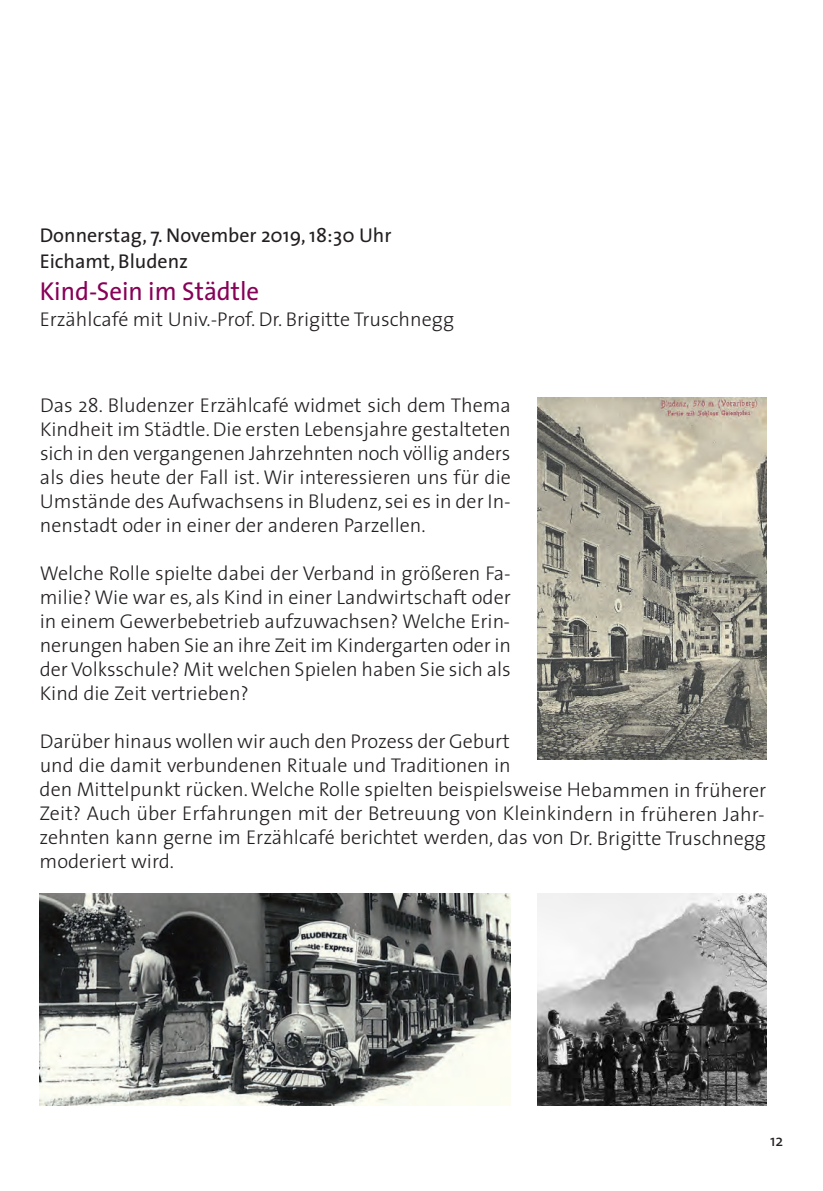
<style>
.page{position:relative;width:823px;height:1191px;background:#fff}
.page>*{position:absolute;margin:0;border:0;box-sizing:border-box;transform-origin:0 0}
.t1{font:26px "The Sans";color:#870157;scale:.96 1}
.t2{font:300 20px/24px "The Sans";color:#231f20;text-align:justify}
.t3{font:20px/26px "The Sans";color:#231f20}
.t4{font:16px "The Sans";color:#231f20}
</style>
<div class="page">
<img style="left:40px;top:893px;width:470px;height:213px">
<img style="left:537px;top:397px;width:228px;height:363px">
<img style="left:537px;top:893px;width:228px;height:213px">
<p class="t3" style="left:40px;top:224px;width:353px">Donnerstag, 7. November 2019, 18:30 Uhr<br>Eichamt, Bludenz</p>
<h1 class="t1" style="left:40px;top:281px;width:230px">Kind-Sein im Städtle</h1>
<p class="t2" style="left:40px;top:309px;width:416px">Erzählcafé mit Univ.-Prof. Dr. Brigitte Truschnegg</p>
<p class="t2" style="left:40px;top:395px;width:472px">Das 28. Bludenzer Erzählcafé widmet sich dem Thema Kindheit im Städtle. Die ersten Lebensjahre gestalteten sich in den vergangenen Jahrzehnten noch völlig anders als dies heute der Fall ist. Wir interessieren uns für die Umstände des Aufwachsens in Bludenz, sei es in der In&shy;nenstadt oder in einer der anderen Parzellen.</p>
<p class="t2" style="left:40px;top:563px;width:472px">Welche Rolle spielte dabei der Verband in größeren Fa&shy;milie? Wie war es, als Kind in einer Landwirtschaft oder in einem Gewerbebetrieb aufzuwachsen? Welche Erin&shy;nerungen haben Sie an ihre Zeit im Kindergarten oder in der Volksschule? Mit welchen Spielen haben Sie sich als Kind die Zeit vertrieben?</p>
<p class="t2" style="left:40px;top:731px;width:727px;text-align:left">Darüber hinaus wollen wir auch den Prozess der Geburt<br>und die damit verbundenen Rituale und Traditionen in<br>den Mittelpunkt rücken. Welche Rolle spielten beispielsweise Hebammen in früherer Zeit? Auch über Erfahrungen mit der Betreuung von Kleinkindern in früheren Jahr&shy;zehnten kann gerne im Erzählcafé berichtet werden, das von Dr. Brigitte Truschnegg moderiert wird.</p>
<p class="t4" style="left:769px;top:1134px;width:15px">12</p>
</div>
